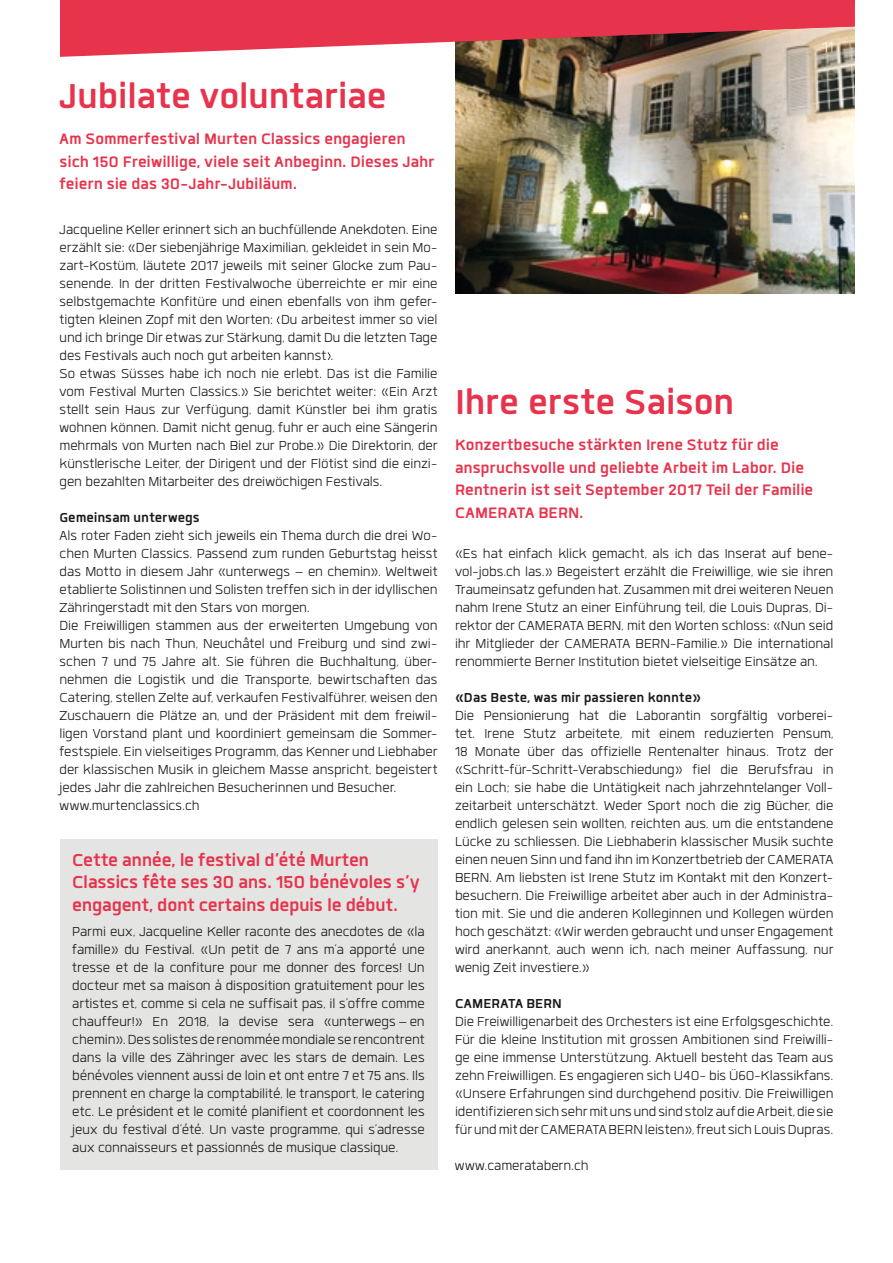
<style>
.page{position:relative;width:893px;height:1263px;background:#fff}
.page>*{position:absolute;margin:0;border:0;box-sizing:border-box;transform-origin:0 0}
.t1{font:700 48px "Quan";letter-spacing:-.01em;color:#e7334c}
.t2{font:700 24px/22.5px "Quan";letter-spacing:-.01em;color:#e7334c}
.t3{font:700 21px/22.5px "Quan";letter-spacing:-.005em;color:#e7334c}
.t4{font:300 19.5px "Quan";color:#fff}
.t5{font:300 18px/18px "Quan";color:#1b1a19;text-align:justify}
.t6{font:700 18px "Quan";color:#1b1a19}
</style>
<div class="page">
<img style="left:455px;top:59px;width:400px;height:234px">
<div style="left:60px;top:839px;width:377px;height:330px;background:#e4e4e3"></div>
<svg style="left:60px;top:0;width:795px;height:59px;background:#d3515e"></svg>
<svg style="left:277px;top:316px;width:3px;height:8px"></svg>
<svg style="left:328px;top:352px;width:2px;height:8px"></svg>
<h1 class="t1" style="left:60px;top:73px;width:329px">Jubilate voluntariae</h1>
<p class="t3" style="left:60px;top:127px;width:376px">Am Sommerfestival Murten Classics engagieren sich 150 Freiwillige, viele seit Anbeginn. Dieses Jahr feiern sie das 30-Jahr-Jubiläum.</p>
<p class="t5" style="left:60px;top:220px;width:379px;text-align:left">Jacqueline Keller erinnert sich an buchfüllende Anekdoten. Eine erzählt sie: «Der siebenjährige Maximilian, gekleidet in sein Mo&shy;zart-Kostüm, läutete 2017 jeweils mit seiner Glocke zum Pau&shy;senende. In der dritten Festivalwoche überreichte er mir eine selbstgemachte Konfitüre und einen ebenfalls von ihm gefer&shy;tigten kleinen Zopf mit den Worten: Du arbeitest immer so viel und ich bringe Dir etwas zur Stärkung, damit Du die letzten Tage des Festivals auch noch gut arbeiten kannst .<br>So etwas Süsses habe ich noch nie erlebt. Das ist die Familie vom Festival Murten Classics.» Sie berichtet weiter: «Ein Arzt stellt sein Haus zur Verfügung, damit Künstler bei ihm gratis wohnen können. Damit nicht genug, fuhr er auch eine Sängerin mehrmals von Murten nach Biel zur Probe.» Die Direktorin, der künstlerische Leiter, der Dirigent und der Flötist sind die einzi&shy;gen bezahlten Mitarbeiter des dreiwöchigen Festivals.</p>
<p class="t6" style="left:60px;top:509px;width:142px">Gemeinsam unterwegs</p>
<p class="t5" style="left:60px;top:526px;width:379px;text-align:left">Als roter Faden zieht sich jeweils ein Thema durch die drei Wo&shy;chen Murten Classics. Passend zum runden Geburtstag heisst das Motto in diesem Jahr «unterwegs – en chemin». Weltweit etablierte Solistinnen und Solisten treffen sich in der idyllischen Zähringerstadt mit den Stars von morgen.<br>Die Freiwilligen stammen aus der erweiterten Umgebung von Murten bis nach Thun, Neuchâtel und Freiburg und sind zwi&shy;schen 7 und 75 Jahre alt. Sie führen die Buchhaltung, über&shy;nehmen die Logistik und die Transporte, bewirtschaften das Catering, stellen Zelte auf, verkaufen Festivalführer, weisen den Zuschauern die Plätze an, und der Präsident mit dem freiwil&shy;ligen Vorstand plant und koordiniert gemeinsam die Sommer&shy;festspiele. Ein vielseitiges Programm, das Kenner und Liebhaber der klassischen Musik in gleichem Masse anspricht, begeistert jedes Jahr die zahlreichen Besucherinnen und Besucher. www.murtenclassics.ch</p>
<h2 class="t2" style="left:72px;top:848px;width:349px">Cette année, le festival d’été Murten<br>Classics fête ses 30 ans. 150 bénévoles s’y engagent, dont certains depuis le début.</h2>
<p class="t5" style="left:72px;top:922px;width:354px">Parmi eux, Jacqueline Keller raconte des anecdotes de «la famille» du Festival. «Un petit de 7 ans m’a apporté une tresse et de la confiture pour me donner des forces! Un docteur met sa maison à disposition gratuitement pour les artistes et, comme si cela ne suffisait pas, il s’offre comme chauffeur!» En 2018, la devise sera «unterwegs–en chemin». Des solistes de renommée mondiale se rencontrent dans la ville des Zähringer avec les stars de demain. Les bénévoles viennent aussi de loin et ont entre 7 et 75 ans. Ils prennent en charge la comptabilité, le transport, le catering etc. Le président et le comité planifient et coordonnent les jeux du festival d’été. Un vaste programme, qui s’adresse aux connaisseurs et passionnés de musique classique.</p>
<p class="t4" style="left:823px;top:38px;width:12px">11</p>
<h1 class="t1" style="left:455px;top:379px;width:281px">Ihre erste Saison</h1>
<p class="t3" style="left:455px;top:433px;width:360px">Konzertbesuche stärkten Irene Stutz für die anspruchsvolle und geliebte Arbeit im Labor. Die Rentnerin ist seit September 2017 Teil der Familie CAMERATA BERN.</p>
<p class="t5" style="left:455px;top:544px;width:380px">«Es hat einfach klick gemacht, als ich das Inserat auf bene&shy;vol-jobs.ch las.» Begeistert erzählt die Freiwillige, wie sie ihren Traumeinsatz gefunden hat. Zusammen mit drei weiteren Neuen nahm Irene Stutz an einer Einführung teil, die Louis Dupras, Di&shy;rektor der CAMERATA BERN, mit den Worten schloss: «Nun seid ihr Mitglieder der CAMERATA BERN-Familie.» Die international renommierte Berner Institution bietet vielseitige Einsätze an.</p>
<p class="t6" style="left:455px;top:689px;width:248px">«Das Beste, was mir passieren konnte»</p>
<p class="t5" style="left:455px;top:706px;width:380px">Die Pensionierung hat die Laborantin sorgfältig vorberei&shy;tet. Irene Stutz arbeitete, mit einem reduzierten Pensum, 18 Monate über das offizielle Rentenalter hinaus. Trotz der «Schritt-für-Schritt-Verabschiedung» fiel die Berufsfrau in ein Loch; sie habe die Untätigkeit nach jahrzehntelanger Voll&shy;zeitarbeit unterschätzt. Weder Sport noch die zig Bücher, die endlich gelesen sein wollten, reichten aus, um die entstandene Lücke zu schliessen. Die Liebhaberin klassischer Musik suchte einen neuen Sinn und fand ihn im Konzertbetrieb der CAMERATA BERN. Am liebsten ist Irene Stutz im Kontakt mit den Konzert&shy;besuchern. Die Freiwillige arbeitet aber auch in der Administra&shy;tion mit. Sie und die anderen Kolleginnen und Kollegen würden hoch geschätzt: «Wir werden gebraucht und unser Engagement wird anerkannt, auch wenn ich, nach meiner Auffassung, nur wenig Zeit investiere.»</p>
<p class="t6" style="left:455px;top:995px;width:108px">CAMERATA BERN</p>
<p class="t5" style="left:455px;top:1012px;width:380px">Die Freiwilligenarbeit des Orchesters ist eine Erfolgsgeschichte.<br>Für die kleine Institution mit grossen Ambitionen sind Freiwilli&shy;ge eine immense Unterstützung. Aktuell besteht das Team aus zehn Freiwilligen. Es engagieren sich U40- bis Ü60-Klassikfans. «Unsere Erfahrungen sind durchgehend positiv. Die Freiwilligen identifizieren sich sehr mit uns und sind stolz auf die Arbeit, die sie für und mit der CAMERATA BERN leisten», freut sich Louis Dupras.</p>
<p class="t5" style="left:455px;top:1156px;width:135px">www.cameratabern.ch</p>
</div>
